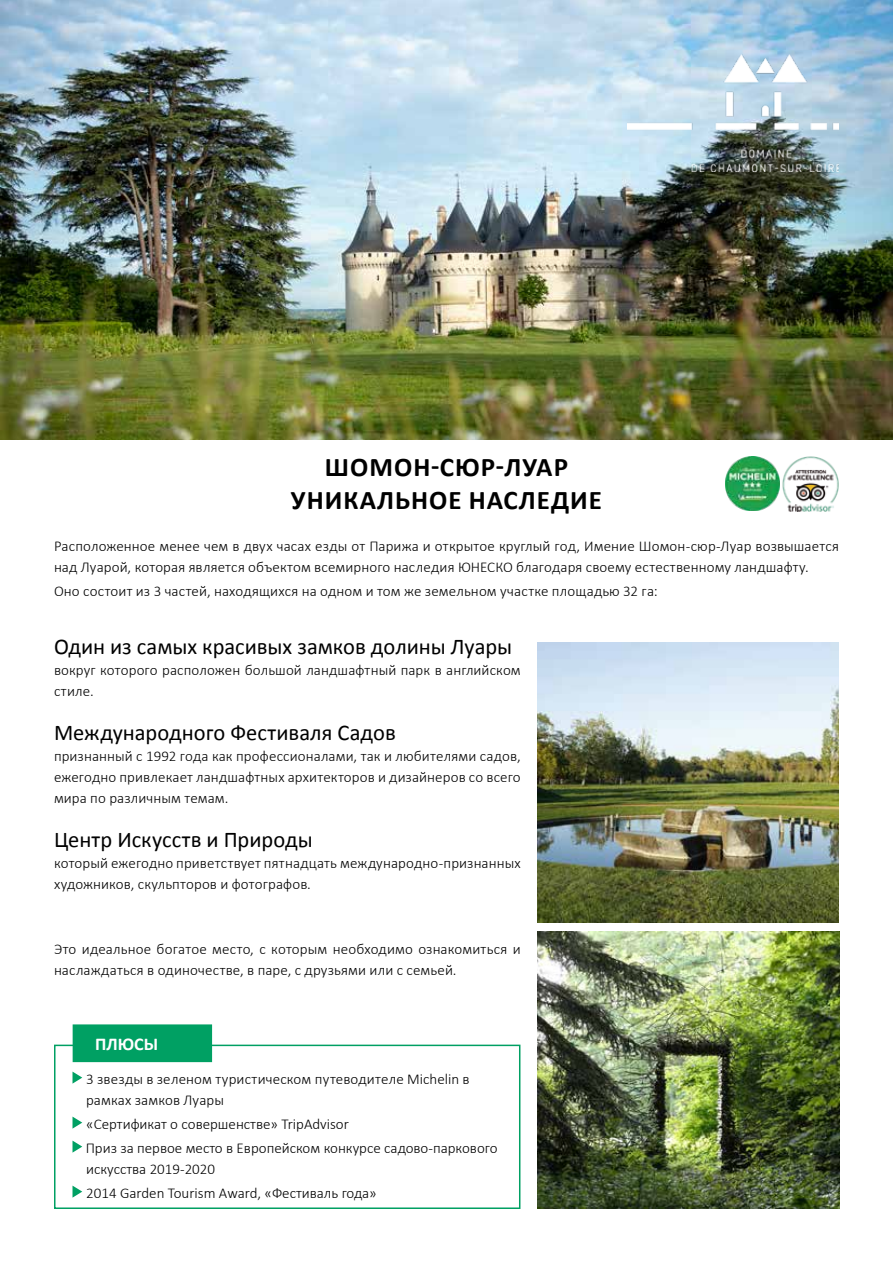
<style>
.page{position:relative;width:893px;height:1263px;background:#fff}
.page>*{position:absolute;margin:0;border:0;box-sizing:border-box;transform-origin:0 0}
.t1{font:700 27px/32.4px "Calibri";letter-spacing:.04em;color:#000;text-align:center}
.t2{font:22.5px "Calibri";color:#000}
.t3{font:700 18px "Calibri";color:#fff}
.t4{font:300 15px/21px "Calibri";letter-spacing:.005em;color:#000}
</style>
<div class="page">
<img style="left:0;top:0;width:893px;height:440px">
<img style="left:628px;top:54px;width:211px;height:117px">
<img style="left:538px;top:642px;width:301px;height:281px">
<img style="left:538px;top:931px;width:301px;height:278px">
<svg style="left:73px;top:1072px;width:9px;height:11px"></svg>
<svg style="left:73px;top:1117px;width:9px;height:11px"></svg>
<svg style="left:73px;top:1141px;width:9px;height:11px"></svg>
<svg style="left:73px;top:1186px;width:9px;height:11px"></svg>
<div style="left:54px;top:1044px;width:466px;height:165px;border:2px solid #00a063"></div>
<div style="left:73px;top:1025px;width:138px;height:36px;background:#00a063"></div>
<div style="left:73px;top:1024px;width:139px;height:38px;border:2px solid #00a063"></div>
<img style="left:725px;top:456px;width:114px;height:55px">
<h1 class="t1" style="left:291px;top:451px;width:313px">ШОМОН-СЮР-ЛУАР<br>УНИКАЛЬНОЕ НАСЛЕДИЕ</h1>
<p class="t4" style="left:54px;top:534px;width:786px">Расположенное менее чем в двух часах езды от Парижа и открытое круглый год, Имение Шомон-сюр-Луар возвышается над Луарой, которая является объектом всемирного наследия ЮНЕСКО благодаря своему естественному ландшафту.</p>
<p class="t4" style="left:54px;top:580px;width:605px">Оно состоит из 3 частей, находящихся на одном и том же земельном участке площадью 32 га:</p>
<h2 class="t2" style="left:54px;top:632px;width:460px">Один из самых красивых замков долины Луары</h2>
<p class="t4" style="left:54px;top:658px;width:468px">вокруг которого расположен большой ландшафтный парк в английском стиле.</p>
<h2 class="t2" style="left:54px;top:718px;width:343px">Международного Фестиваля Садов</h2>
<p class="t4" style="left:54px;top:744px;width:468px;text-align:justify">признанный с 1992 года как профессионалами, так и любителями садов, ежегодно привлекает ландшафтных архитекторов и дизайнеров со всего мира по различным темам.</p>
<h2 class="t2" style="left:54px;top:825px;width:260px">Центр Искусств и Природы</h2>
<p class="t4" style="left:54px;top:852px;width:468px">который ежегодно приветствует пятнадцать международно-признанных художников, скульпторов и фотографов.</p>
<p class="t4" style="left:54px;top:938px;width:468px">Это идеальное богатое место, с которым необходимо ознакомиться и наслаждаться в одиночестве, в паре, с друзьями или с семьей.</p>
<p class="t3" style="left:95px;top:1032px;width:65px">ПЛЮСЫ</p>
<p class="t4" style="left:86px;top:1067px;width:385px">3 звезды в зеленом туристическом путеводителе Michelin в рамках замков Луары</p>
<p class="t4" style="left:86px;top:1111px;width:413px;line-height:24px">«Сертификат о совершенстве» TripAdvisor<br>Приз за первое место в Европейском конкурсе садово-паркового</p>
<p class="t4" style="left:86px;top:1156px;width:292px;line-height:24px">искусства 2019-2020<br>2014 Garden Tourism Award, «Фестиваль года»</p>
</div>
